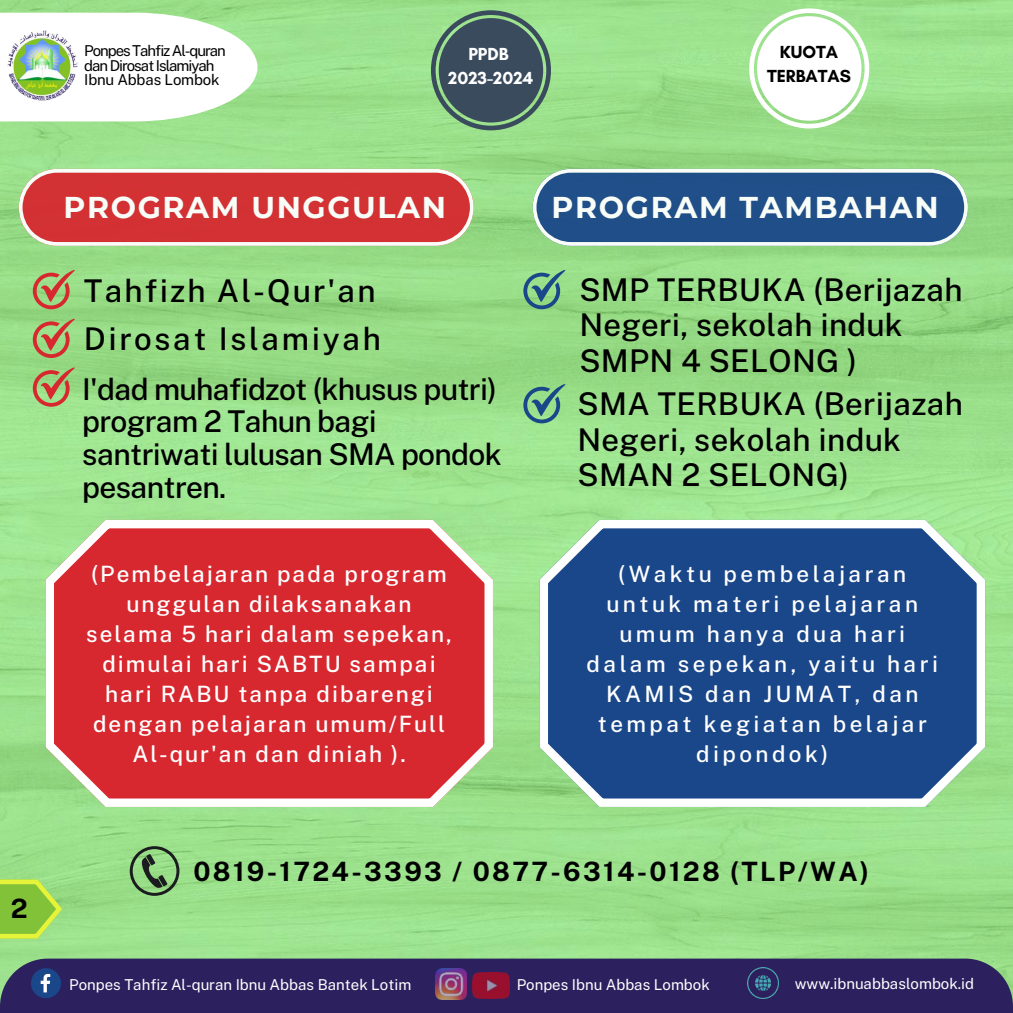
<style>
.page{position:relative;width:1013px;height:1013px;background:#fff}
.page>*{position:absolute;margin:0;border:0;box-sizing:border-box;transform-origin:0 0}
.t1{font:500 31.25px/35.6px "Public Sans";letter-spacing:.01em;color:#000}
.t2{font:500 31.25px/48.8px "Public Sans";letter-spacing:.085em;color:#000}
.t3{font:500 30px/32.8px "Public Sans";letter-spacing:-.025em;color:#000}
.t4{font:700 30px "Montserrat";letter-spacing:.055em;color:#fff}
.t5{font:700 26.62px "Public Sans";letter-spacing:.09em;color:#000}
.t6{font:500 22.5px/30px "Public Sans";letter-spacing:.09em;color:#fff;text-align:center}
.t7{font:500 22.5px/30px "Public Sans";letter-spacing:.15em;color:#fff;text-align:center}
.t8{font:700 17.75px/23.8px "Glacial Indifference";color:#fff;text-align:center}
.t9{font:700 17.75px/23.5px "Glacial Indifference";color:#000;text-align:center}
.t10{font:15px "Public Sans";color:#fff}
.t11{font:15px/14.5px "Public Sans";letter-spacing:-.065em;color:#000}
</style>
<div class="page">
<img style="left:0;top:0;width:1012px;height:958px">
<div style="left:0;top:958px;width:1012px;height:54px;background:#2c205f"></div>
<img style="left:472px;top:972px;width:37px;height:26px">
<svg style="left:31px;top:963px;width:70px;height:39px;background:#2e306d"></svg>
<img style="left:435px;top:968px;width:31px;height:31px">
<img style="left:747px;top:967px;width:31px;height:31px">
<svg style="left:523px;top:270px;width:42px;height:39px;background:#6ba787"></svg>
<svg style="left:523px;top:384px;width:42px;height:39px;background:#6da989"></svg>
<svg style="left:0;top:879px;width:62px;height:59px;background:#97d047"></svg>
<svg style="left:0;top:13px;width:257px;height:108px"></svg>
<img style="left:7px;top:30px;width:70px;height:70px;border-radius:50%">
<svg style="left:431px;top:10px;width:120px;height:120px;background:#7fb47f"></svg>
<div style="left:439px;top:18px;width:104px;height:104px;background:#3a4b5d;border-radius:50%"></div>
<svg style="left:749px;top:8px;width:120px;height:120px"></svg>
<div style="left:757px;top:16px;width:104px;height:105px;background:#fff;border-radius:50%"></div>
<svg style="left:130px;top:846px;width:49px;height:49px;background:#71a267"></svg>
<svg style="left:19px;top:169px;width:454px;height:77px;background:#d44c4a"></svg>
<svg style="left:33px;top:270px;width:42px;height:39px;background:#ae9d68"></svg>
<svg style="left:33px;top:318px;width:42px;height:40px;background:#ad9e68"></svg>
<svg style="left:33px;top:367px;width:42px;height:40px;background:#ad9f69"></svg>
<svg style="left:46px;top:520px;width:447px;height:287px;background:#d84648"></svg>
<svg style="left:532px;top:169px;width:435px;height:77px;background:#3b6593"></svg>
<svg style="left:539px;top:520px;width:446px;height:287px;background:#345f93"></svg>
<p class="t11" style="left:84px;top:43px;width:143px">Ponpes Tahfiz Al-quran dan Dirosat Islamiyah<br>Ibnu Abbas Lombok</p>
<p class="t8" style="left:448px;top:42px;width:87px">PPDB<br>2023-2024</p>
<p class="t9" style="left:767px;top:40px;width:86px">KUOTA<br>TERBATAS</p>
<p class="t5" style="left:11px;top:892px;width:18px">2</p>
<h2 class="t4" style="left:63px;top:189px;width:384px">PROGRAM UNGGULAN</h2>
<h1 class="t2" style="left:84px;top:266px;width:298px">Tahfizh Al-Qur'an<br>Dirosat Islamiyah</h1>
<h2 class="t3" style="left:82px;top:372px;width:421px">I'dad muhafidzot (khusus putri) program 2 Tahun bagi santriwati lulusan SMA pondok pesantren.</h2>
<p class="t6" style="left:86px;top:558px;width:367px">(Pembelajaran pada program unggulan dilaksanakan selama 5 hari dalam sepekan, dimulai hari SABTU sampai hari RABU tanpa dibarengi dengan pelajaran umum/Full<br>Al-qur'an dan diniah ).</p>
<h2 class="t4" style="left:551px;top:189px;width:388px">PROGRAM TAMBAHAN</h2>
<h1 class="t1" style="left:579px;top:271px;width:385px">SMP TERBUKA (Berijazah<br>Negeri, sekolah induk<br>SMPN 4 SELONG )</h1>
<h1 class="t1" style="left:577px;top:386px;width:387px">SMA TERBUKA (Berijazah<br>Negeri, sekolah induk<br>SMAN 2 SELONG)</h1>
<p class="t7" style="left:586px;top:558px;width:353px">(Waktu pembelajaran untuk materi pelajaran umum hanya dua hari dalam sepekan, yaitu hari<br>KAMIS dan JUMAT, dan tempat kegiatan belajar dipondok)</p>
<p class="t5" style="left:193px;top:855px;width:677px">0819-1724-3393 / 0877-6314-0128 (TLP/WA)</p>
<p class="t10" style="left:69px;top:975px;width:344px">Ponpes Tahfiz Al-quran Ibnu Abbas Bantek Lotim</p>
<p class="t10" style="left:516px;top:975px;width:194px">Ponpes Ibnu Abbas Lombok</p>
<p class="t10" style="left:794px;top:974px;width:181px">www.ibnuabbaslombok.id</p>
</div>
